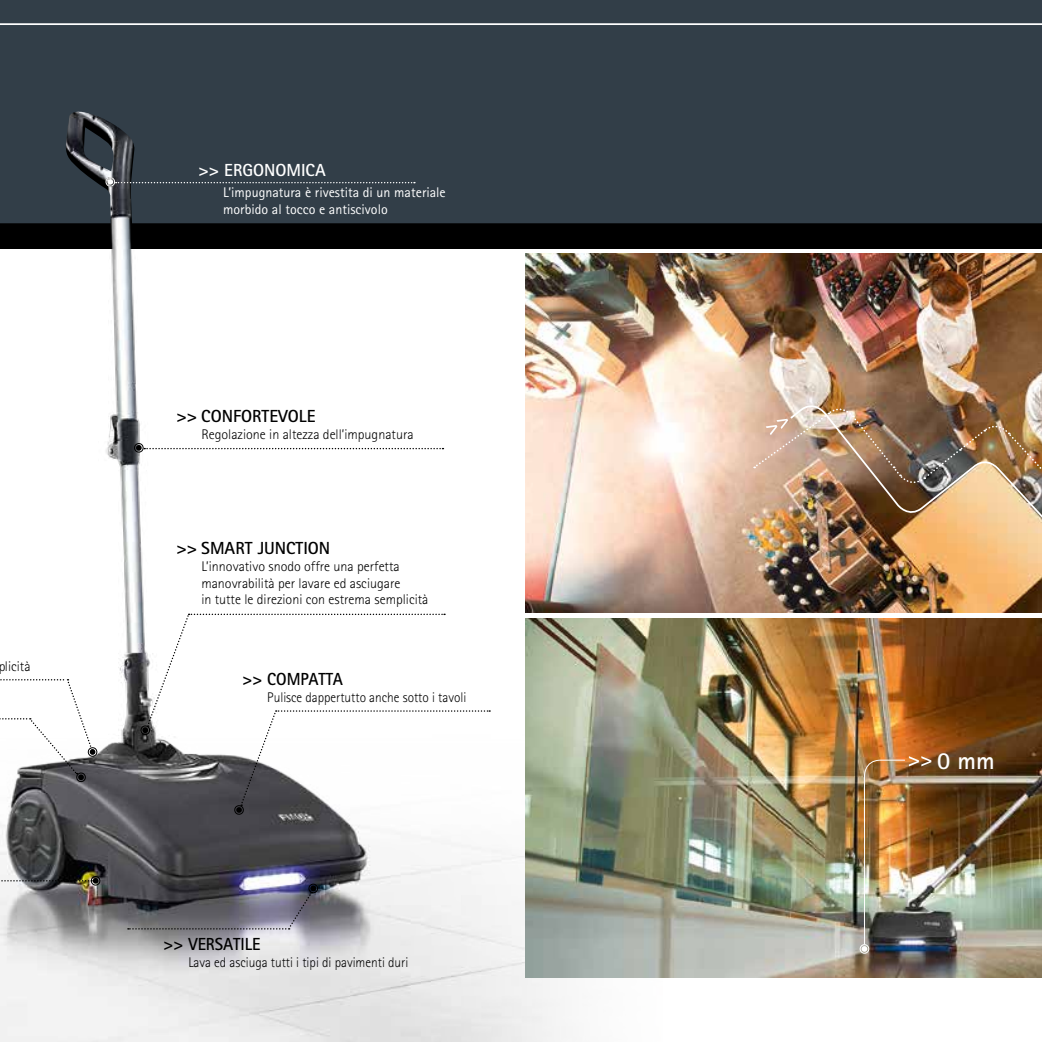
<style>
.page{position:relative;width:1042px;height:1042px;background:#fff}
.page>*{position:absolute;margin:0;border:0;box-sizing:border-box;transform-origin:0 0}
.t1{font:700 24.5px "Rotis Sans Serif";color:#fff}
.t2{font:700 17.5px "Rotis Sans Serif";color:#000}
.t3{font:700 17.5px "Rotis Sans Serif";color:#000;scale:.95 1}
.t4{font:700 17.5px "Rotis Sans Serif";color:#fff}
.t5{font:300 14px/16.8px "Rotis Sans Serif";color:#000}
.t6{font:300 14px "Rotis Sans Serif";color:#000;scale:.95 1}
.t7{font:14px/16.8px "Rotis Sans Serif";color:#fff}
</style>
<div class="page">
<img style="left:0;top:253px;width:663px;height:789px">
<img style="left:525px;top:253px;width:517px;height:359px">
<img style="left:525px;top:618px;width:517px;height:359px">
<div style="left:860px;top:944px;width:9px;height:9px;border:1px solid #fff;border-radius:50%"></div>
<img style="left:861px;top:756px;width:70px;height:196px">
<img style="left:753px;top:399px;width:289px;height:151px">
<svg style="left:0;top:874px;width:102px;height:12px"></svg>
<svg style="left:139px;top:613px;width:351px;height:202px"></svg>
<svg style="left:128px;top:882px;width:191px;height:47px;background:#63626f"></svg>
<svg style="left:133px;top:442px;width:310px;height:11px"></svg>
<svg style="left:0;top:679px;width:99px;height:103px"></svg>
<svg style="left:0;top:0;width:1042px;height:253px;background:#323c45"></svg>
<svg style="left:104px;top:176px;width:311px;height:11px;background:#3f4a53"></svg>
<p class="t5" style="left:-2px;top:657px;width:34px">plicità</p>
<p class="t4" style="left:198px;top:159px;width:129px">&gt;&gt; ERGONOMICA</p>
<p class="t7" style="left:223px;top:184px;width:224px">L’impugnatura è rivestita di un materiale morbido al tocco e antiscivolo</p>
<p class="t2" style="left:176px;top:405px;width:140px">&gt;&gt; CONFORTEVOLE</p>
<p class="t5" style="left:201px;top:426px;width:214px">Regolazione in altezza dell’impugnatura</p>
<p class="t2" style="left:176px;top:537px;width:155px">&gt;&gt; SMART JUNCTION</p>
<p class="t5" style="left:201px;top:558px;width:229px">L’innovativo snodo offre una perfetta manovrabilità per lavare ed asciugare<br>in tutte le direzioni con estrema semplicità</p>
<p class="t3" style="left:242px;top:668px;width:107px">&gt;&gt; COMPATTA</p>
<p class="t6" style="left:267px;top:689px;width:211px">Pulisce dappertutto anche sotto i tavoli</p>
<p class="t3" style="left:164px;top:933px;width:103px">&gt;&gt; VERSATILE</p>
<p class="t6" style="left:188px;top:954px;width:233px">Lava ed asciuga tutti i tipi di pavimenti duri</p>
<h1 class="t1" style="left:937px;top:745px;width:59px">0 mm</h1>
</div>
